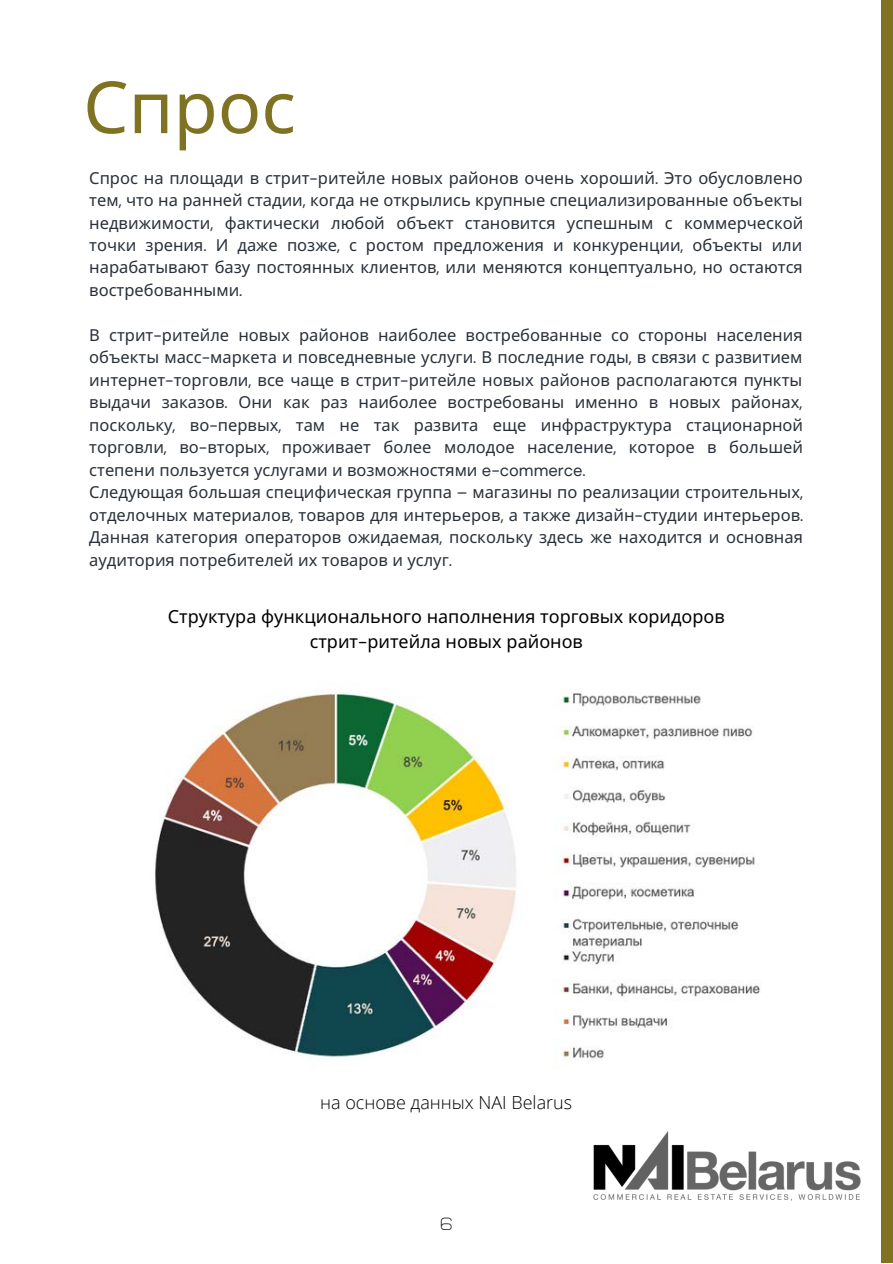
<style>
.page{position:relative;width:893px;height:1264px;background:#fff}
.page>*{position:absolute;margin:0;border:0;box-sizing:border-box;transform-origin:0 0}
.t1{font:72px "Noto Sans";color:#7f7323}
.t2{font:18px/24.8px "Noto Sans";color:#000;text-align:center}
.t3{font:300 18px "Open Sans";color:#000}
.t4{font:17.55px "Ablation";color:#000}
.t5{font:16.5px/22.5px "Noto Sans";color:#293039;text-align:justify}
.s1{font-family:"DM Sans"}
</style>
<div class="page">
<img style="left:593px;top:1131px;width:268px;height:70px">
<img style="left:155px;top:692px;width:605px;height:368px">
<div style="left:881px;top:0;width:11px;height:1262px;background:#7f7323"></div>
<h1 class="t1" style="left:83px;top:56px;width:214px">Спрос</h1>
<p class="t5" style="left:89px;top:166px;width:715px">Спрос на площади в стрит<span class="s1">-</span>ритейле новых районов очень хороший<span class="s1">.</span> Это обусловлено тем<span class="s1">,</span> что на ранней стадии<span class="s1">,</span> когда не открылись крупные специализированные объекты недвижимости<span class="s1">,</span> фактически любой объект становится успешным с коммерческой точки зрения<span class="s1">.</span> И даже позже<span class="s1">,</span> с ростом предложения и конкуренции<span class="s1">,</span> объекты или нарабатывают базу постоянных клиентов<span class="s1">,</span> или меняются концептуально<span class="s1">,</span> но остаются востребованными<span class="s1">.</span></p>
<p class="t5" style="left:89px;top:323px;width:715px;text-align:left">В стрит<span class="s1">-</span>ритейле новых районов наиболее востребованные со стороны населения объекты масс<span class="s1">-</span>маркета и повседневные услуги<span class="s1">.</span> В последние годы<span class="s1">,</span> в связи с развитием интернет<span class="s1">-</span>торговли<span class="s1">,</span> все чаще в стрит<span class="s1">-</span>ритейле новых районов располагаются пункты выдачи заказов<span class="s1">.</span> Они как раз наиболее востребованы именно в новых районах<span class="s1">, </span>поскольку<span class="s1">,</span> во<span class="s1">-</span>первых<span class="s1">,</span> там не так развита еще инфраструктура стационарной торговли<span class="s1">,</span> во<span class="s1">-</span>вторых<span class="s1">,</span> проживает более молодое население<span class="s1">,</span> которое в большей степени пользуется услугами и возможностями <span class="s1">e-commerce.<br></span>Следующая большая специфическая группа <span class="s1">–</span> магазины по реализации строительных<span class="s1">, </span>отделочных материалов<span class="s1">,</span> товаров для интерьеров<span class="s1">,</span> а также дизайн<span class="s1">-</span>студии интерьеров<span class="s1">.<br></span>Данная категория операторов ожидаемая<span class="s1">,</span> поскольку здесь же находится и основная аудитория потребителей их товаров и услуг<span class="s1">.</span></p>
<p class="t2" style="left:168px;top:603px;width:558px">Структура функционального наполнения торговых коридоров стрит<span class="s1">-</span>ритейла новых районов</p>
<p class="t3" style="left:320px;top:1090px;width:253px">на основе данных NAI Belarus</p>
<p class="t4" style="left:440px;top:1216px;width:15px">6</p>
</div>
